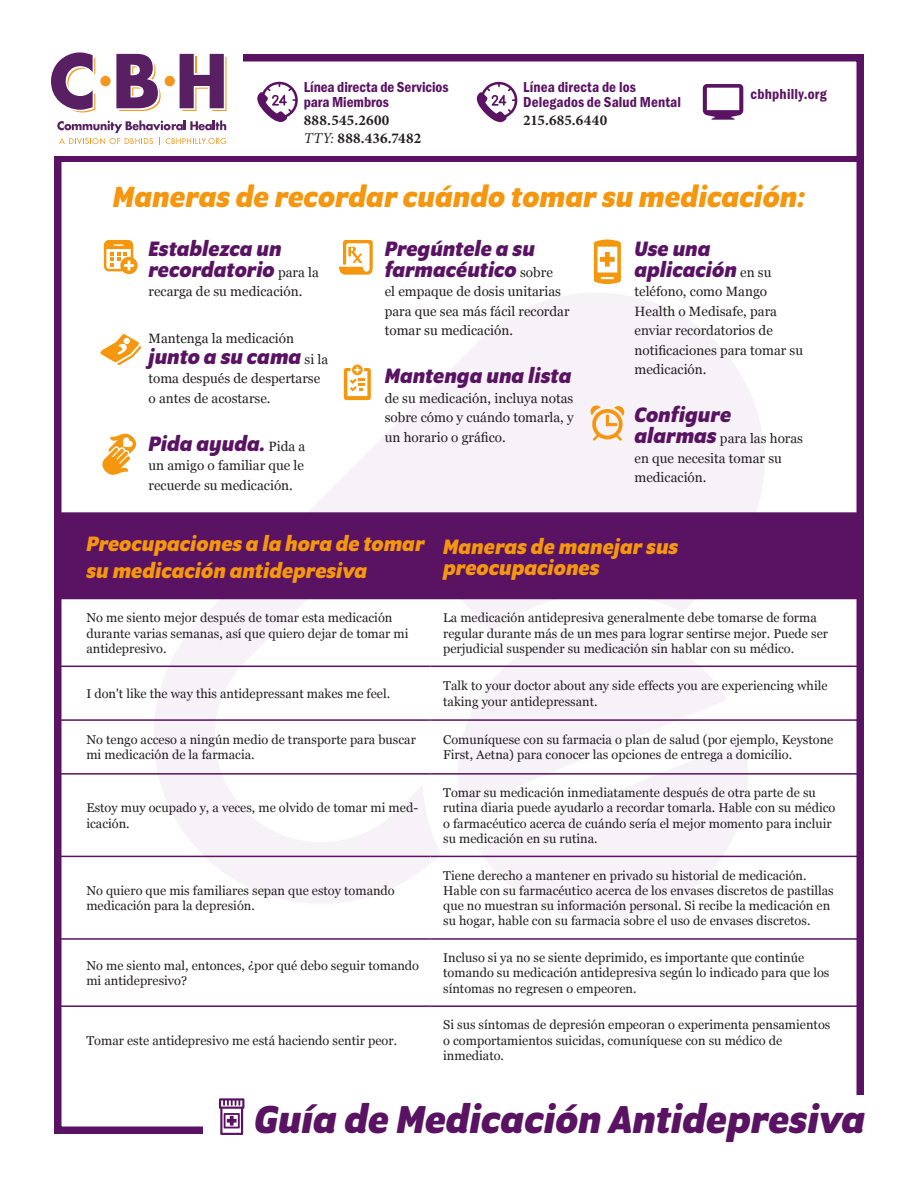
<style>
.page{position:relative;width:918px;height:1188px;background:#fff}
.page>*{position:absolute;margin:0;border:0;box-sizing:border-box;transform-origin:0 0}
.t1{font:italic 700 42px "Program OT";color:#591362}
.t2{font:italic 700 31.5px "Program OT";color:#f5970e}
.t3{font:italic 700 22.5px/21px "Program OT";color:#591362}
.t4{font:italic 700 22.5px/27px "Program OT";color:#f5970e}
.t5{font:15px/15px "Franklin Gothic URW Con Dem";letter-spacing:.005em;color:#591362}
.t6{font:700 15px/18px "Minion Pro";letter-spacing:.02em;color:#231f20}
.t7{font:13.5px/19.5px "Georgia";color:#231f20}
.t8{font:12.75px/15.3px "Georgia";color:#231f20}
.s1{font-weight:400;font-style:italic}
.s2{font-family:"Georgia";font-weight:400;font-style:normal;font-size:13.5px;color:#231f20}
.s3{font-family:"Program OT";font-weight:700;font-style:italic;font-size:22.5px;color:#591362}
</style>
<div class="page">
<div style="left:54px;top:54px;width:810px;height:1080px;border:8px solid #591362"></div>
<svg style="left:152px;top:293px;width:613px;height:611px"></svg>
<svg style="left:457px;top:629px;width:270px;height:180px;fill:#f6f2f8"></svg>
<svg style="left:478px;top:739px;width:270px;height:180px;fill:#f6f2f8"></svg>
<div style="left:27px;top:32px;width:216px;height:127px;background:#fff"></div>
<div style="left:203px;top:1095px;width:692px;height:68px;background:#fff"></div>
<div style="left:100px;top:76px;width:11px;height:10px;background:#f5971e;border-radius:50%"></div>
<div style="left:165px;top:76px;width:10px;height:10px;background:#f5971e;border-radius:50%"></div>
<svg style="left:51px;top:52px;width:44px;height:60px"></svg>
<svg style="left:116px;top:54px;width:45px;height:57px"></svg>
<svg style="left:180px;top:54px;width:47px;height:57px"></svg>
<svg style="left:57px;top:120px;width:169px;height:25px"></svg>
<div style="left:54px;top:156px;width:810px;height:6px;background:#591362"></div>
<svg style="left:703px;top:84px;width:40px;height:36px"></svg>
<svg style="left:477px;top:82px;width:40px;height:40px"></svg>
<svg style="left:257px;top:82px;width:41px;height:40px"></svg>
<svg style="left:219px;top:1098px;width:25px;height:37px"></svg>
<div style="left:59px;top:512px;width:799px;height:87px;background:#591362"></div>
<hr style="left:59px;top:666px;width:371px;height:1px;background:#591362">
<hr style="left:430px;top:666px;width:428px;height:1px;background:#591362">
<hr style="left:59px;top:719px;width:371px;height:2px;background:#591362">
<hr style="left:430px;top:719px;width:428px;height:2px;background:#591362">
<hr style="left:59px;top:773px;width:371px;height:2px;background:#591362">
<hr style="left:430px;top:773px;width:428px;height:2px;background:#591362">
<hr style="left:59px;top:856px;width:371px;height:1px;background:#591362">
<hr style="left:430px;top:856px;width:428px;height:1px;background:#591362">
<hr style="left:59px;top:938px;width:371px;height:2px;background:#591362">
<hr style="left:430px;top:938px;width:428px;height:2px;background:#591362">
<hr style="left:59px;top:1005px;width:371px;height:2px;background:#591362">
<hr style="left:430px;top:1005px;width:428px;height:2px;background:#591362">
<svg style="left:594px;top:240px;width:27px;height:44px"></svg>
<svg style="left:100px;top:334px;width:41px;height:31px"></svg>
<svg style="left:344px;top:364px;width:27px;height:36px"></svg>
<svg style="left:104px;top:240px;width:34px;height:34px"></svg>
<svg style="left:339px;top:240px;width:34px;height:35px"></svg>
<svg style="left:590px;top:405px;width:35px;height:36px"></svg>
<svg style="left:102px;top:433px;width:35px;height:42px"></svg>
<p class="t5" style="left:304px;top:79px;width:146px">Línea directa de Servicios para Miembros</p>
<p class="t6" style="left:304px;top:111px;width:119px">888.545.2600<br><span class="s1">TTY:</span> 888.436.7482</p>
<p class="t5" style="left:523px;top:79px;width:159px">Línea directa de los<br>Delegados de Salud Mental</p>
<p class="t6" style="left:523px;top:111px;width:85px">215.685.6440</p>
<p class="t5" style="left:751px;top:85px;width:78px">cbhphilly.org</p>
<p class="t2" style="left:113px;top:179px;width:694px">Maneras de recordar cuándo tomar su medicación:</p>
<p class="t3" style="left:634px;top:238px;width:139px">Use una aplicación <span class="s2">en su</span></p>
<p class="t7" style="left:634px;top:282px;width:170px">teléfono, como Mango<br>Health o Medisafe, para enviar recordatorios de notificaciones para tomar su medicación.</p>
<p class="t3" style="left:634px;top:404px;width:98px">Configure</p>
<p class="t7" style="left:634px;top:429px;width:170px"><span class="s3">alarmas</span> para las horas en que necesita tomar su medicación.</p>
<h3 class="t3" style="left:148px;top:238px;width:172px">Establezca un recordatorio <span class="s2">para la</span></h3>
<p class="t7" style="left:148px;top:282px;width:155px">recarga de su medicación.</p>
<p class="t7" style="left:148px;top:328px;width:147px">Mantenga la medicación</p>
<h3 class="t3" style="left:148px;top:346px;width:181px">junto a su cama <span class="s2">si la</span></h3>
<p class="t7" style="left:148px;top:369px;width:173px">toma después de despertarse o antes de acostarse.</p>
<h3 class="t3" style="left:148px;top:433px;width:158px">Pida ayuda. <span class="s2">Pida a</span></h3>
<p class="t7" style="left:148px;top:456px;width:157px">un amigo o familiar que le recuerde su medicación.</p>
<h3 class="t3" style="left:385px;top:238px;width:170px">Pregúntele a su farmacéutico <span class="s2">sobre</span></h3>
<p class="t7" style="left:385px;top:282px;width:186px">el empaque de dosis unitarias para que sea más fácil recordar tomar su medicación.</p>
<h3 class="t3" style="left:385px;top:365px;width:188px">Mantenga una lista</h3>
<p class="t7" style="left:385px;top:388px;width:190px;text-align:justify">de su medicación, incluya notas sobre cómo y cuándo tomarla, y un horario o gráfico.</p>
<p class="t4" style="left:86px;top:530px;width:340px">Preocupaciones a la hora de tomar su medicación antidepresiva</p>
<p class="t4" style="left:443px;top:536px;width:237px;line-height:21px">Maneras de manejar sus preocupaciones</p>
<p class="t8" style="left:86px;top:610px;width:324px">No me siento mejor después de tomar esta medicación durante varias semanas, así que quiero dejar de tomar mi antidepresivo.</p>
<p class="t8" style="left:443px;top:610px;width:386px">La medicación antidepresiva generalmente debe tomarse de forma regular durante más de un mes para lograr sentirse mejor. Puede ser perjudicial suspender su medicación sin hablar con su médico.</p>
<p class="t8" style="left:86px;top:686px;width:305px">I don't like the way this antidepressant makes me feel.</p>
<p class="t8" style="left:443px;top:678px;width:386px">Talk to your doctor about any side effects you are experiencing while taking your antidepressant.</p>
<p class="t8" style="left:86px;top:732px;width:331px">No tengo acceso a ningún medio de transporte para buscar mi medicación de la farmacia.</p>
<p class="t8" style="left:443px;top:732px;width:392px">Comuníquese con su farmacia o plan de salud (por ejemplo, Keystone<br>First, Aetna) para conocer las opciones de entrega a domicilio.</p>
<p class="t8" style="left:86px;top:800px;width:333px">Estoy muy ocupado y, a veces, me olvido de tomar mi med&shy;icación.</p>
<p class="t8" style="left:86px;top:883px;width:310px">No quiero que mis familiares sepan que estoy tomando medicación para la depresión.</p>
<p class="t8" style="left:443px;top:785px;width:394px">Tomar su medicación inmediatamente después de otra parte de su rutina diaria puede ayudarlo a recordar tomarla. Hable con su médico o farmacéutico acerca de cuándo sería el mejor momento para incluir su medicación en su rutina.</p>
<p class="t8" style="left:443px;top:867px;width:392px">Tiene derecho a mantener en privado su historial de medicación.<br>Hable con su farmacéutico acerca de los envases discretos de pastillas que no muestran su información personal. Si recibe la medicación en su hogar, hable con su farmacia sobre el uso de envases discretos.</p>
<p class="t8" style="left:86px;top:958px;width:334px">No me siento mal, entonces, ¿por qué debo seguir tomando mi antidepresivo?</p>
<p class="t8" style="left:443px;top:950px;width:388px">Incluso si ya no se siente deprimido, es importante que continúe tomando su medicación antidepresiva según lo indicado para que los síntomas no regresen o empeoren.</p>
<p class="t8" style="left:86px;top:1033px;width:312px">Tomar este antidepresivo me está haciendo sentir peor.</p>
<p class="t8" style="left:443px;top:1017px;width:389px">Si sus síntomas de depresión empeoran o experimenta pensamientos o comportamientos suicidas, comuníquese con su médico de inmediato.</p>
<h1 class="t1" style="left:254px;top:1095px;width:612px">Guía de Medicación Antidepresiva</h1>
</div>
